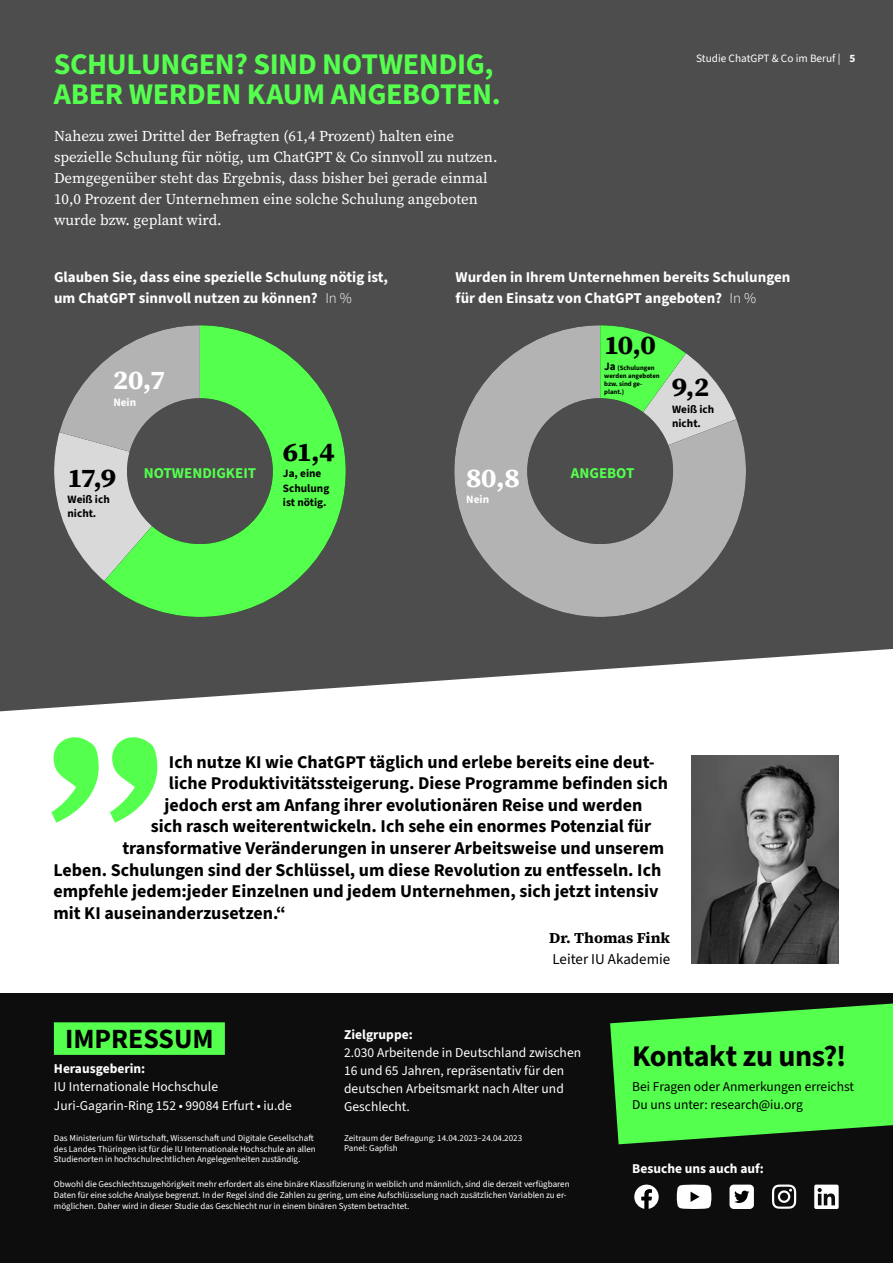
<style>
.page{position:relative;width:893px;height:1263px;background:#fff}
.page>*{position:absolute;margin:0;border:0;box-sizing:border-box;transform-origin:0 0}
.Headline_sans_45{font:700 30px "Source Sans 3";letter-spacing:-.015em;color:#55ff4d}
.Subline_sans_40{font:700 30px "Source Sans 3";letter-spacing:-.015em;color:#000}
.Headline_Balken_40{font:700 27.9px "Source Sans 3";color:#000}
.Diagramme_Ziffer_se{font:700 27px "Source Serif 4";color:#000}
.Diagramme_Ziffer_se-2{font:700 27px "Source Serif 4";color:#fff}
.Subline_sans_22{font:700 18px "Source Sans 3";color:#000}
.Fließtext_serif_18{font:15px/21px "Source Serif 4 Roman";color:#fff}
.Fließtext_sans_18_2{font:700 15px/21px "Source Sans 3";color:#fff}
.Fließtext_serif_18-2{font:15px/21px "Source Sans 3";color:#000}
.Fließtext_sans_18_2-2{font:700 15px "Source Sans 3";color:#55ff4d}
.Fußzeile_sans_11_13{font:13.5px/18px "Source Sans 3";color:#fff}
.Fließtext_sans_9_13{font:13.5px/18px "Source Sans 3";color:#fff}
.Fließtext_sans_18_2-3{font:13.5px/18px "Source Sans 3";color:#000}
.Fließtext_sans_18_2-4{font:700 13.5px "Source Sans 3";color:#fff}
.Fußzeile_sans_11_13-2{font:700 13.5px "Source Sans 3";color:#fff}
.Fließtext_sans_16_2{font:700 11.25px/14.2px "Source Sans 3";color:#000}
.Kapitel_neg_reg{font:11.25px "Source Sans 3";color:#fff}
.Fließtext_sans_16_2-2{font:700 11.25px "Source Sans 3";color:#fff}
.Seitenzahl_pos{font:700 11.25px "Source Sans 3";color:#fff}
.Fußzeile{font:9px/10.8px "Source Sans 3";color:#fff}
.Fließtext_sans_16_2-3{font:700 6.75px/8.1px "Source Sans 3";color:#000}
.s1{font-weight:300}
.s2{font-size:11.25px}
.s3{font-family:"Source Serif 4";font-weight:700}
.s4{font-weight:700}
</style>
<div class="page">
<div style="left:0;top:0;width:893px;height:711px;background:#4d4d4d"></div>
<div style="left:0;top:993px;width:893px;height:270px;background:#0d0d0d"></div>
<svg style="left:610px;top:1003px;width:283px;height:141px;background:#4ada43"></svg>
<svg style="left:634px;top:1184px;width:25px;height:25px"></svg>
<svg style="left:677px;top:1184px;width:34px;height:25px"></svg>
<div style="left:729px;top:1184px;width:25px;height:25px;background:#fff;border-radius:4px"></div>
<svg style="left:734px;top:1190px;width:15px;height:13px"></svg>
<svg style="left:772px;top:1184px;width:24px;height:25px"></svg>
<svg style="left:814px;top:1184px;width:25px;height:25px"></svg>
<svg style="left:51px;top:737px;width:106px;height:86px"></svg>
<img style="left:691px;top:755px;width:148px;height:209px">
<div style="left:54px;top:1022px;width:171px;height:33px;background:#55ff4d"></div>
<svg style="left:54px;top:325px;width:292px;height:292px;background:#6aa867"></svg>
<svg style="left:454px;top:325px;width:292px;height:292px;background:#888"></svg>
<svg style="left:600px;top:325px;width:146px;height:146px;background:#7aa278"></svg>
<p class="Headline_sans_45" style="left:54px;top:44px;width:441px">SCHULUNGEN? SIND NOTWENDIG,</p>
<p class="Headline_sans_45" style="left:54px;top:74px;width:448px">ABER WERDEN KAUM ANGEBOTEN.</p>
<p class="Fließtext_serif_18" style="left:54px;top:125px;width:445px">Nahezu zwei Drittel der Befragten (61,4 Prozent) halten eine spezielle Schulung für nötig, um ChatGPT &amp; Co sinnvoll zu nutzen.<br>Demgegenüber steht das Ergebnis, dass bisher bei gerade einmal 10,0 Prozent der Unternehmen eine solche Schulung angeboten wurde bzw. geplant wird.</p>
<p class="Kapitel_neg_reg" style="left:696px;top:51px;width:146px">Studie ChatGPT &amp; Co im Beruf |</p>
<p class="Seitenzahl_pos" style="left:849px;top:51px;width:7px">5</p>
<p class="Fließtext_sans_18_2" style="left:54px;top:267px;width:335px">Glauben Sie, dass eine spezielle Schulung nötig ist, um ChatGPT sinnvoll nutzen zu können? <span class="s1">In %</span></p>
<p class="Fließtext_sans_18_2" style="left:456px;top:267px;width:336px">Wurden in Ihrem Unternehmen bereits Schulungen für den Einsatz von ChatGPT angeboten? <span class="s1">In %</span></p>
<p class="Diagramme_Ziffer_se-2" style="left:113px;top:362px;width:54px">20,7</p>
<p class="Fließtext_sans_16_2-2" style="left:113px;top:394px;width:24px">Nein</p>
<p class="Diagramme_Ziffer_se" style="left:67px;top:460px;width:50px">17,9</p>
<p class="Fließtext_sans_16_2" style="left:68px;top:493px;width:44px">Weiß ich nicht.</p>
<p class="Diagramme_Ziffer_se" style="left:283px;top:434px;width:54px">61,4</p>
<p class="Fließtext_sans_16_2" style="left:283px;top:467px;width:48px">Ja, eine<br>Schulung ist nötig.</p>
<p class="Fließtext_sans_18_2-2" style="left:144px;top:463px;width:114px">NOTWENDIGKEIT</p>
<p class="Diagramme_Ziffer_se-2" style="left:466px;top:460px;width:55px">80,8</p>
<p class="Fließtext_sans_16_2-2" style="left:466px;top:492px;width:24px">Nein</p>
<p class="Diagramme_Ziffer_se" style="left:604px;top:327px;width:53px">10,0</p>
<p class="Fließtext_sans_16_2-3" style="left:604px;top:364px;width:57px"><span class="s2">Ja</span> (Schulungen werden angeboten bzw. sind ge&shy;plant.)</p>
<p class="Diagramme_Ziffer_se" style="left:672px;top:369px;width:39px">9,2</p>
<p class="Fließtext_sans_16_2" style="left:672px;top:402px;width:44px">Weiß ich nicht.</p>
<p class="Fließtext_sans_18_2-2" style="left:571px;top:463px;width:65px">ANGEBOT</p>
<p class="Subline_sans_22" style="left:169px;top:749px;width:487px">Ich nutze KI wie ChatGPT täglich und erlebe bereits eine deut-</p>
<p class="Subline_sans_22" style="left:169px;top:771px;width:501px">liche Produktivitätssteigerung. Diese Programme befinden sich</p>
<p class="Subline_sans_22" style="left:164px;top:793px;width:479px">jedoch erst am Anfang ihrer evolutionären Reise und werden</p>
<p class="Subline_sans_22" style="left:151px;top:814px;width:502px">sich rasch weiterentwickeln. Ich sehe ein enormes Potenzial für</p>
<p class="Subline_sans_22" style="left:122px;top:836px;width:543px">transformative Veränderungen in unserer Arbeitsweise und unserem</p>
<p class="Subline_sans_22" style="left:53px;top:857px;width:609px">Leben. Schulungen sind der Schlüssel, um diese Revolution zu entfesseln. Ich</p>
<p class="Subline_sans_22" style="left:53px;top:879px;width:606px">empfehle jedem:jeder Einzelnen und jedem Unternehmen, sich jetzt intensiv</p>
<p class="Subline_sans_22" style="left:53px;top:901px;width:234px">mit KI auseinanderzusetzen.“</p>
<p class="Fließtext_serif_18-2" style="left:549px;top:928px;width:123px"><span class="s3">Dr. Thomas Fink<br></span>Leiter IU Akademie</p>
<p class="Headline_Balken_40" style="left:65px;top:1020px;width:150px">IMPRESSUM</p>
<p class="Fußzeile_sans_11_13-2" style="left:344px;top:1025px;width:70px">Zielgruppe:</p>
<p class="Fußzeile_sans_11_13" style="left:344px;top:1044px;width:238px">2.030 Arbeitende in Deutschland zwischen 16 und 65 Jahren, repräsentativ für den deutschen Arbeitsmarkt nach Alter und Geschlecht.</p>
<p class="Fußzeile" style="left:344px;top:1132px;width:179px">Zeitraum der Befragung: 14.04.2023–24.04.2023<br>Panel: Gapfish</p>
<p class="Fließtext_sans_9_13" style="left:54px;top:1060px;width:166px"><span class="s4">Herausgeberin:<br></span>IU Internationale Hochschule</p>
<p class="Fließtext_sans_9_13" style="left:54px;top:1097px;width:239px">Juri-Gagarin-Ring 152 • 99084 Erfurt • iu.de</p>
<p class="Fußzeile" style="left:54px;top:1133px;width:263px">Das Ministerium für Wirtschaft, Wissenschaft und Digitale Gesellschaft des Landes Thüringen ist für die IU Internationale Hochschule an allen<br>Studienorten in hochschulrechtlichen Angelegenheiten zuständig.</p>
<p class="Fußzeile" style="left:54px;top:1179px;width:517px">Obwohl die Geschlechtszugehörigkeit mehr erfordert als eine binäre Klassifizierung in weiblich und männlich, sind die derzeit verfügbaren<br>Daten für eine solche Analyse begrenzt. In der Regel sind die Zahlen zu gering, um eine Aufschlüsselung nach zusätzlichen Variablen zu er&shy;möglichen. Daher wird in dieser Studie das Geschlecht nur in einem binären System betrachtet.</p>
<p class="Subline_sans_40" style="left:632px;top:1036px;width:216px">Kontakt zu uns?!</p>
<p class="Fließtext_sans_18_2-3" style="left:632px;top:1078px;width:223px">Bei Fragen oder Anmerkungen erreichst<br>Du uns unter: research@iu.org</p>
<p class="Fließtext_sans_18_2-4" style="left:632px;top:1160px;width:133px">Besuche uns auch auf:</p>
</div>
